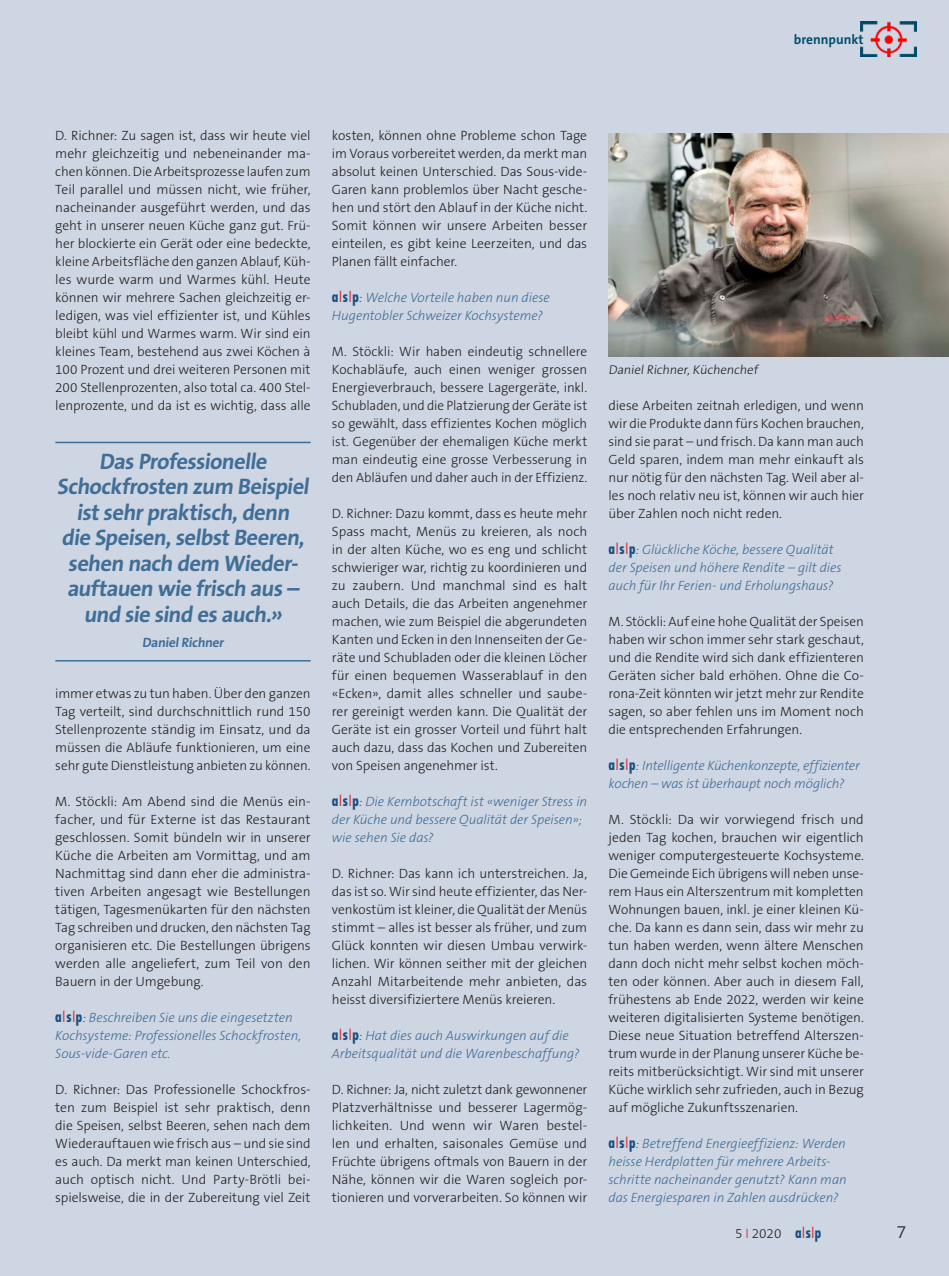
<style>
.page{position:relative;width:949px;height:1276px;background:#fff}
.page>*{position:absolute;margin:0;border:0;box-sizing:border-box;transform-origin:0 0}
.t1{font:700 22.5px/25.5px "The Sans B7";letter-spacing:-.03em;color:#406e97;text-align:center}
.t2{font:300 18px "The Sans B3";color:#231f20}
.t3{font:300 13.5px/18px "The Sans B3";letter-spacing:-.005em;color:#231f20;text-align:justify}
.t4{font:italic 300 13.5px/18px "The Sans B3";letter-spacing:-.005em;color:#406e97}
.t5{font:700 13.5px "The Sans B7";color:#406e97}
.t6{font:700 13.5px "The Sans B7";color:#054f6e}
.t7{font:300 12.75px "The Sans B3";color:#231f20}
.s1{font-family:"Futura Std";font-weight:700;font-style:normal;font-stretch:condensed;font-size:15px;color:#185180}
.s2{font-family:"Futura Std";font-style:normal;font-stretch:condensed;font-size:15px;color:#da2128}
.s3{color:#185180}
.s4{color:#da2128}
.s5{font-family:"Futura Std";font-weight:700;font-stretch:condensed;font-size:15px;color:#185180}
.s6{font-family:"Futura Std";font-stretch:condensed;font-size:15px;color:#da2128}
</style>
<div class="page">
<div style="left:0;top:0;width:948px;height:1276px;background:#cfd6e3"></div>
<img style="left:860px;top:22px;width:56px;height:34px">
<img style="left:608px;top:133px;width:340px;height:223px">
<hr style="left:55px;top:442px;width:255px;height:1px;background:#406e97">
<hr style="left:55px;top:660px;width:255px;height:1px;background:#406e97">
<p class="t6" style="left:793px;top:32px;width:71px">brennpunkt</p>
<p class="t3" style="left:55px;top:127px;width:257px">D. Richner: Zu sagen ist, dass wir heute viel mehr gleichzeitig und nebeneinander ma&shy;chen können. Die Arbeitsprozesse laufen zum Teil parallel und müssen nicht, wie früher, nacheinander ausgeführt werden, und das geht in unserer neuen Küche ganz gut. Frü&shy;her blockierte ein Gerät oder eine bedeckte, kleine Arbeitsfläche den ganzen Ablauf, Küh&shy;les wurde warm und Warmes kühl. Heute können wir mehrere Sachen gleichzeitig er&shy;ledigen, was viel effizienter ist, und Kühles bleibt kühl und Warmes warm. Wir sind ein kleines Team, bestehend aus zwei Köchen à 100 Prozent und drei weiteren Personen mit 200 Stellenprozenten, also total ca. 400 Stel&shy;lenprozente, und da ist es wichtig, dass alle</p>
<h1 class="t1" style="left:57px;top:449px;width:257px">Das Professionelle<br>Schockfrosten zum Beispiel ist sehr praktisch,denn<br>die Speisen,selbst Beeren, sehen nach dem Wieder&shy;auftauen wie frisch aus – und sie sind es auch.»</h1>
<p class="t5" style="left:142px;top:635px;width:85px">DanielRichner</p>
<p class="t3" style="left:55px;top:685px;width:257px">immer etwas zu tun haben. Über den ganzen Tag verteilt, sind durchschnittlich rund 150<br>Stellenprozente ständig im Einsatz, und da müssen die Abläufe funktionieren, um eine sehr gute Dienstleistung anbieten zu können.</p>
<p class="t3" style="left:55px;top:793px;width:257px">M. Stöckli: Am Abend sind die Menüs ein&shy;facher, und für Externe ist das Restaurant geschlossen. Somit bündeln wir in unserer Küche die Arbeiten am Vormittag, und am Nachmittag sind dann eher die administra&shy;tiven Arbeiten angesagt wie Bestellungen tätigen, Tagesmenükarten für den nächsten Tag schreiben und drucken, den nächsten Tag organisieren etc. Die Bestellungen übrigens werden alle angeliefert, zum Teil von den Bauern in der Umgebung.</p>
<p class="t4" style="left:55px;top:1009px;width:247px"><span class="s1">a</span><span class="s2">I</span><span class="s1">s</span><span class="s2">I</span><span class="s1">p</span><span class="s3">:</span> Beschreiben Sie uns die eingesetzten<br>Kochsysteme: Professionelles Schockfrosten,<br>Sous-vide-Garen etc.</p>
<p class="t3" style="left:55px;top:1081px;width:257px">D. Richner: Das Professionelle Schockfros&shy;ten zum Beispiel ist sehr praktisch, denn die Speisen, selbst Beeren, sehen nach dem Wiederauftauen wie frisch aus – und sie sind es auch. Da merkt man keinen Unterschied, auch optisch nicht. Und Party-Brötli bei&shy;spielsweise, die in der Zubereitung viel Zeit</p>
<p class="t3" style="left:332px;top:127px;width:257px">kosten, können ohne Probleme schon Tage im Voraus vorbereitet werden, da merkt man absolut keinen Unterschied. Das Sous-vide-Garen kann problemlos über Nacht gesche&shy;hen und stört den Ablauf in der Küche nicht.<br>Somit können wir unsere Arbeiten besser einteilen, es gibt keine Leerzeiten, und das Planen fällt einfacher.</p>
<p class="t4" style="left:332px;top:289px;width:219px"><span class="s1">a</span><span class="s2">I</span><span class="s1">s</span><span class="s2">I</span><span class="s1">p</span><span class="s3">:</span> Welche Vorteile haben nun diese<br>Hugentobler Schweizer Kochsysteme?</p>
<p class="t3" style="left:332px;top:343px;width:257px">M. Stöckli: Wir haben eindeutig schnellere Kochabläufe, auch einen weniger grossen Energieverbrauch, bessere Lagergeräte, inkl.<br>Schubladen, und die Platzierung der Geräte ist so gewählt, dass effizientes Kochen möglich ist. Gegenüber der ehemaligen Küche merkt man eindeutig eine grosse Verbesserung in den Abläufen und daher auch in der Effizienz.</p>
<p class="t3" style="left:332px;top:505px;width:257px">D. Richner: Dazu kommt, dass es heute mehr Spass macht, Menüs zu kreieren, als noch in der alten Küche, wo es eng und schlicht schwieriger war, richtig zu koordinieren und zu zaubern. Und manchmal sind es halt auch Details, die das Arbeiten angenehmer machen, wie zum Beispiel die abgerundeten Kanten und Ecken in den Innenseiten der Ge&shy;räte und Schubladen oder die kleinen Löcher für einen bequemen Wasserablauf in den «Ecken», damit alles schneller und saube&shy;rer gereinigt werden kann. Die Qualität der Geräte ist ein grosser Vorteil und führt halt auch dazu, dass das Kochen und Zubereiten von Speisen angenehmer ist.</p>
<p class="t4" style="left:332px;top:793px;width:257px"><span class="s1">a</span><span class="s2">I</span><span class="s1">s</span><span class="s2">I</span><span class="s1">p</span><span class="s3">:</span> Die Kernbotschaft ist «weniger Stress in der Küche und bessere Qualität der Speisen»; wie sehen Sie das?</p>
<p class="t3" style="left:332px;top:865px;width:257px">D. Richner: Das kann ich unterstreichen. Ja, das ist so. Wir sind heute effizienter, das Ner&shy;venkostüm ist kleiner, die Qualität der Menüs stimmt – alles ist besser als früher, und zum Glück konnten wir diesen Umbau verwirk&shy;lichen. Wir können seither mit der gleichen Anzahl Mitarbeitende mehr anbieten, das heisst diversifiziertere Menüs kreieren.</p>
<p class="t4" style="left:332px;top:1027px;width:249px"><span class="s1">a</span><span class="s2">I</span><span class="s1">s</span><span class="s2">I</span><span class="s1">p</span><span class="s3">:</span> Hat dies auch Auswirkungen auf die<br>Arbeitsqualität und die Warenbeschaffung?</p>
<p class="t3" style="left:332px;top:1081px;width:257px">D. Richner: Ja, nicht zuletzt dank gewonnener Platzverhältnisse und besserer Lagermög&shy;lichkeiten. Und wenn wir Waren bestel&shy;len und erhalten, saisonales Gemüse und Früchte übrigens oftmals von Bauern in der Nähe, können wir die Waren sogleich por&shy;tionieren und vorverarbeiten. So können wir</p>
<p class="t7" style="left:608px;top:363px;width:151px">Daniel Richner, Küchenchef</p>
<p class="t3" style="left:608px;top:397px;width:257px">diese Arbeiten zeitnah erledigen, und wenn wir die Produkte dann fürs Kochen brauchen, sind sie parat – und frisch. Da kann man auch Geld sparen, indem man mehr einkauft als nur nötig für den nächsten Tag. Weil aber al&shy;les noch relativ neu ist, können wir auch hier über Zahlen noch nicht reden.</p>
<p class="t4" style="left:608px;top:541px;width:235px"><span class="s1">a</span><span class="s2">I</span><span class="s1">s</span><span class="s2">I</span><span class="s1">p</span><span class="s3">:</span> Glückliche Köche, bessere Qualität der Speisen und höhere Rendite – gilt dies auch für Ihr Ferien- und Erholungshaus?</p>
<p class="t3" style="left:608px;top:613px;width:257px">M. Stöckli: Auf eine hohe Qualität der Speisen haben wir schon immer sehr stark geschaut, und die Rendite wird sich dank effizienteren Geräten sicher bald erhöhen. Ohne die Co&shy;rona-Zeit könnten wir jetzt mehr zur Rendite sagen, so aber fehlen uns im Moment noch die entsprechenden Erfahrungen.</p>
<p class="t4" style="left:608px;top:757px;width:253px"><span class="s1">a</span><span class="s2">I</span><span class="s1">s</span><span class="s2">I</span><span class="s1">p</span><span class="s3">:</span> Intelligente Küchenkonzepte, effizienter kochen – was ist überhaupt noch möglich?</p>
<p class="t3" style="left:608px;top:811px;width:257px">M. Stöckli: Da wir vorwiegend frisch und jeden Tag kochen, brauchen wir eigentlich weniger computergesteuerte Kochsysteme.<br>Die Gemeinde Eich übrigens will neben unse&shy;rem Haus ein Alterszentrum mit kompletten Wohnungen bauen, inkl. je einer kleinen Kü&shy;che. Da kann es dann sein, dass wir mehr zu tun haben werden, wenn ältere Menschen dann doch nicht mehr selbst kochen möch&shy;ten oder können. Aber auch in diesem Fall, frühestens ab Ende 2022, werden wir keine weiteren digitalisierten Systeme benötigen.<br>Diese neue Situation betreffend Alterszen&shy;trum wurde in der Planung unserer Küche be&shy;reits mitberücksichtigt. Wir sind mit unserer Küche wirklich sehr zufrieden, auch in Bezug auf mögliche Zukunftsszenarien.</p>
<p class="t4" style="left:608px;top:1135px;width:240px"><span class="s1">a</span><span class="s2">I</span><span class="s1">s</span><span class="s2">I</span><span class="s1">p</span><span class="s3">:</span> Betreffend Energieeffizienz: Werden heisse Herdplatten für mehrere Arbeits&shy;schritte nacheinander genutzt? Kann man das Energiesparen in Zahlen ausdrücken?</p>
<p class="t3" style="left:735px;top:1225px;width:87px">5 <span class="s4">I</span> 2020 <span class="s5">a</span><span class="s6">I</span><span class="s5">s</span><span class="s6">I</span><span class="s5">p</span></p>
<h2 class="t2" style="left:896px;top:1223px;width:11px">7</h2>
</div>
